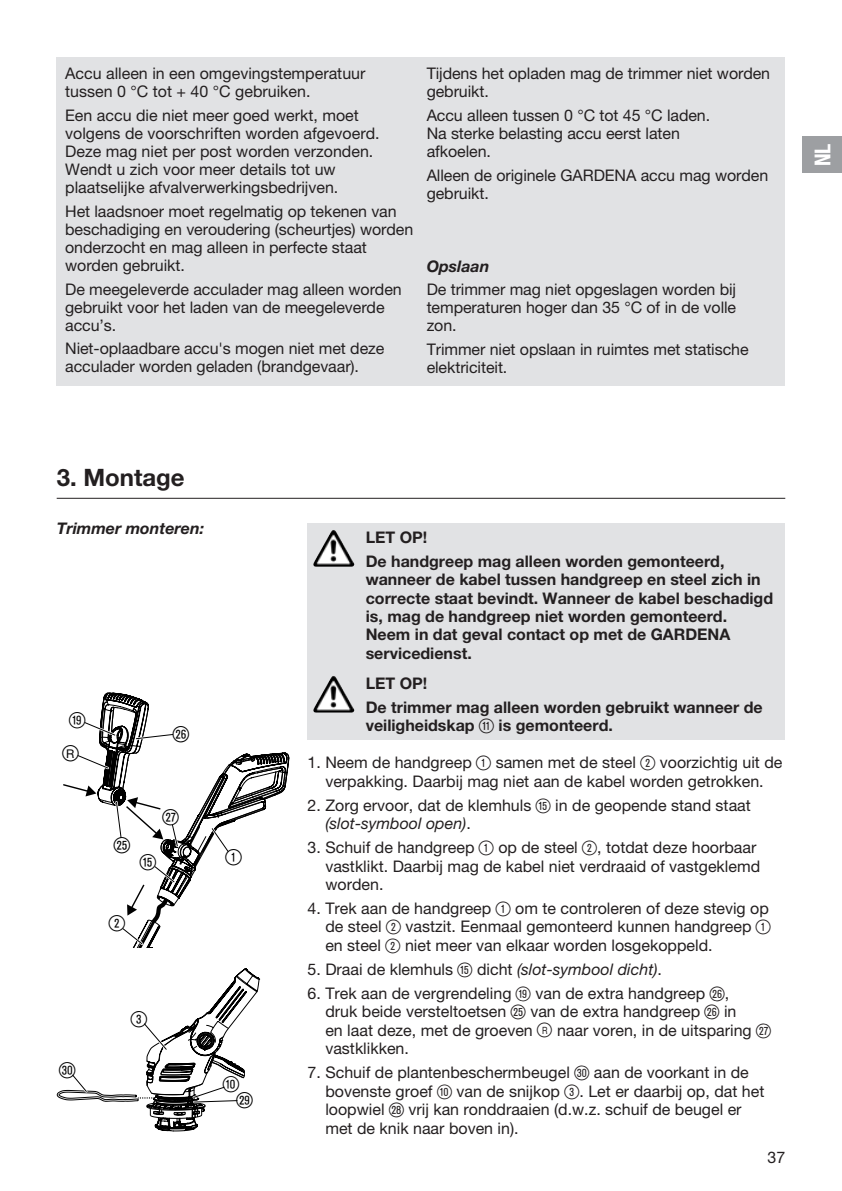
<style>
.page{position:relative;width:842px;height:1191px;background:#fff}
.page>*{position:absolute;margin:0;border:0;box-sizing:border-box;transform-origin:0 0}
.t1{font:700 24px "GARDENA Pro";color:#231f20}
.t2{font:22px "Ziffernim Kreisund Quadrat BQ";color:#000}
.t3{font:22px "GARDENA Pro Bo Cond";color:#fff}
.t4{font:16px/18px "GARDENA Pro";color:#231f20}
.t5{font:700 16px/18.4px "GARDENA Pro";color:#231f20}
.t6{font:italic 700 16px "GARDENA Pro";color:#231f20}
.s1{font-family:"Ziffernim Kreisund Quadrat BQ";font-weight:400;font-size:20px}
.s2{font-family:"Ziffernim Kreisund Quadrat BQ";font-size:20px}
.s3{font-style:italic}
.s4{font-size:10px}
</style>
<div class="page">
<hr style="left:57px;top:498px;width:728px;height:1px;background:#231f20">
<div style="left:308px;top:523px;width:477px;height:216px;background:#e1e2e4"></div>
<svg style="left:63px;top:692px;width:227px;height:256px"></svg>
<svg style="left:57px;top:968px;width:203px;height:163px"></svg>
<img style="left:315px;top:530px;width:18px;height:31px">
<img style="left:315px;top:676px;width:18px;height:30px">
<div style="left:57px;top:57px;width:728px;height:329px;background:#e1e2e4"></div>
<div style="left:802px;top:137px;width:40px;height:36px;background:#9d9fa2"></div>
<p class="t4" style="left:65px;top:65px;width:302px">Accu alleen in een omgevingstemperatuur tussen 0 °C tot + 40 °C gebruiken.</p>
<p class="t4" style="left:65px;top:106px;width:316px">Een accu die niet meer goed werkt, moet volgens de voorschriften worden afgevoerd.<br>Deze mag niet per post worden verzonden.<br>Wendt u zich voor meer details tot uw plaatselijke afvalverwerkingsbedrijven.</p>
<p class="t4" style="left:65px;top:202px;width:350px">Het laadsnoer moet regelmatig op tekenen van beschadiging en veroudering (scheurtjes) worden onderzocht en mag alleen in perfecte staat worden gebruikt.</p>
<p class="t4" style="left:65px;top:280px;width:338px">De meegeleverde acculader mag alleen worden gebruikt voor het laden van de meegeleverde accu’s.</p>
<p class="t4" style="left:65px;top:339px;width:321px">Niet-oplaadbare accu's mogen niet met deze acculader worden geladen (brandgevaar).</p>
<p class="t4" style="left:427px;top:65px;width:345px">Tijdens het opladen mag de trimmer niet worden gebruikt.</p>
<p class="t4" style="left:427px;top:106px;width:285px">Accu alleen tussen 0 °C tot 45 °C laden.<br>Na sterke belasting accu eerst laten afkoelen.</p>
<p class="t4" style="left:427px;top:166px;width:343px">Alleen de originele GARDENA accu mag worden gebruikt.</p>
<p class="t6" style="left:427px;top:256px;width:64px">Opslaan</p>
<p class="t4" style="left:427px;top:280px;width:311px;text-align:justify">De trimmer mag niet opgeslagen worden bij temperaturen hoger dan 35 °C of in de volle zon.</p>
<p class="t4" style="left:427px;top:340px;width:323px">Trimmer niet opslaan in ruimtes met statische elektriciteit.</p>
<h2 class="t3" style="left:809px;top:166px;width:24px;rotate:-90deg">NL</h2>
<h1 class="t1" style="left:57px;top:463px;width:130px">3. Montage</h1>
<p class="t6" style="left:57px;top:518px;width:149px">Trimmer monteren:</p>
<h2 class="t2" style="left:69px;top:707px;width:18px">O</h2>
<h2 class="t2" style="left:62px;top:740px;width:18px">ß<sup>R</sup></h2>
<h2 class="t2" style="left:173px;top:721px;width:18px">H</h2>
<h2 class="t2" style="left:114px;top:832px;width:18px">G</h2>
<h2 class="t2" style="left:163px;top:805px;width:18px">J</h2>
<h2 class="t2" style="left:140px;top:850px;width:18px">T</h2>
<h2 class="t2" style="left:109px;top:910px;width:18px">2</h2>
<h2 class="t2" style="left:59px;top:1057px;width:18px">Ö</h2>
<h2 class="t2" style="left:131px;top:1006px;width:18px">3</h2>
<h2 class="t2" style="left:226px;top:844px;width:18px">1</h2>
<h2 class="t2" style="left:223px;top:1071px;width:18px">0</h2>
<h2 class="t2" style="left:237px;top:1087px;width:18px">L</h2>
<p class="t5" style="left:366px;top:524px;width:360px;line-height:24px">LET OP!<br>De handgreep mag alleen worden gemonteerd,</p>
<p class="t5" style="left:366px;top:570px;width:409px">wanneer de kabel tussen handgreep en steel zich in correcte staat bevindt. Wanneer de kabel beschadigd is, mag de handgreep niet worden gemonteerd.<br>Neem in dat geval contact op met de GARDENA servicedienst.</p>
<p class="t5" style="left:366px;top:670px;width:398px;line-height:24px">LET OP!<br>De trimmer mag alleen worden gebruikt wanneer de</p>
<p class="t5" style="left:366px;top:715px;width:249px">veiligheidskap <span class="s1">Q</span> is gemonteerd.</p>
<p class="t4" style="left:308px;top:753px;width:476px;text-align:center">1. Neem de handgreep <span class="s2">1</span> samen met de steel <span class="s2">2</span> voorzichtig uit de verpakking. Daarbij mag niet aan de kabel worden getrokken.</p>
<p class="t4" style="left:325px;top:795px;width:427px;text-indent:-18px">2. Zorg ervoor, dat de klemhuls <span class="s2">T</span> in de geopende stand staat <span class="s3">(slot-symbool open)</span>.</p>
<p class="t4" style="left:325px;top:838px;width:436px;text-indent:-18px">3. Schuif de handgreep <span class="s2">1</span> op de steel <span class="s2">2</span>, totdat deze hoorbaar vastklikt. Daarbij mag de kabel niet verdraaid of vastgeklemd worden.</p>
<p class="t4" style="left:325px;top:899px;width:447px;text-indent:-18px">4. Trek aan de handgreep <span class="s2">1</span> om te controleren of deze stevig op de steel <span class="s2">2</span> vastzit. Eenmaal gemonteerd kunnen handgreep <span class="s2">1 </span>en steel <span class="s2">2</span> niet meer van elkaar worden losgekoppeld.</p>
<p class="t4" style="left:308px;top:960px;width:356px">5. Draai de klemhuls <span class="s2">T</span> dicht <span class="s3">(slot-symbool dicht)</span>.</p>
<p class="t4" style="left:325px;top:984px;width:447px;text-indent:-18px">6. Trek aan de vergrendeling <span class="s2">O</span> van de extra handgreep <span class="s2">H</span>,<br>druk beide versteltoetsen <span class="s2">G</span> van de extra handgreep <span class="s2">H</span> in<br>en laat deze, met de groeven <span class="s2">ß</span><span class="s4">R</span> naar voren, in de uitsparing <span class="s2">J </span>vastklikken.</p>
<p class="t4" style="left:325px;top:1063px;width:440px;text-indent:-18px">7. Schuif de plantenbeschermbeugel <span class="s2">Ö</span> aan de voorkant in de bovenste groef <span class="s2">0</span> van de snijkop <span class="s2">3</span>. Let er daarbij op, dat het loopwiel <span class="s2">K</span> vrij kan ronddraaien (d.w.z. schuif de beugel er met de knik naar boven in).</p>
<p class="t4" style="left:767px;top:1147px;width:19px">37</p>
</div>
